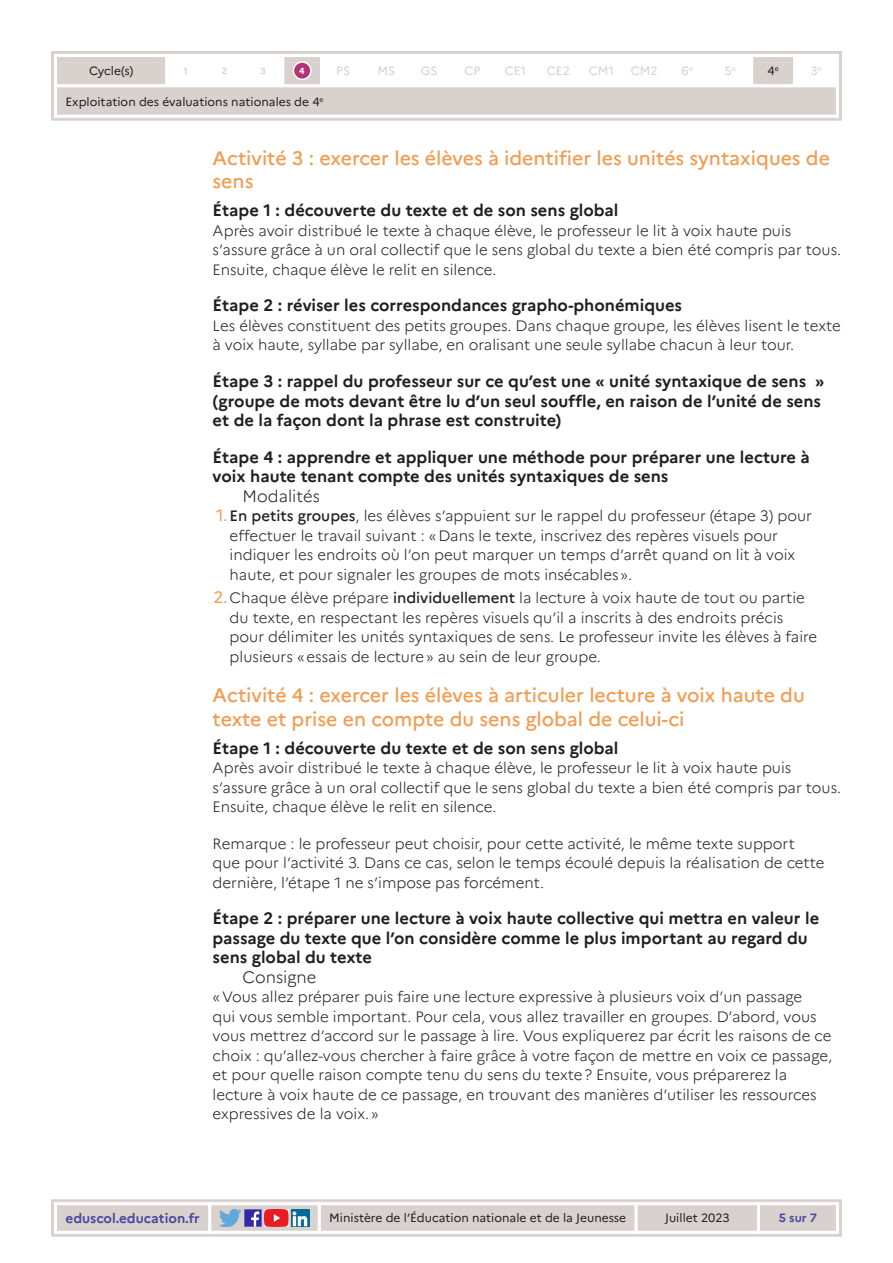
<style>
.page{position:relative;width:893px;height:1263px;background:#fff}
.page>*{position:absolute;margin:0;border:0;box-sizing:border-box;transform-origin:0 0}
._03_titre_2{font:500 19.5px/23.4px "Marianne";color:#f29c52}
._04_titre_3{font:700 16.5px/19.5px "Marianne";color:#231f20}
._04_titre_4{font:300 16.5px "Marianne";color:#231f20}
.Texte_courant{font:300 15px/19.5px "Marianne";color:#231f20}
.t1{font:700 13.5px "Marianne";color:#4a489e}
.t2{font:12px "Marianne";color:#231f20}
.t3{font:12px "Marianne";color:#d8d1ce}
.t4{font:700 12px "Marianne";color:#4a489e}
.t5{font:700 9px "Marianne";color:#d8d1ce}
.t6{font:700 9px "Marianne";color:#fff}
.t7{font:7.05px "Marianne";color:#d8d1ce}
.t8{font:7.05px "Marianne";color:#231f20}
.s1{font-weight:400;font-size:16.5px;color:#f29c52}
.s2{font-weight:500}
</style>
<div class="page">
<div style="left:51px;top:1199px;width:791px;height:38px;border:3px solid #d8d1ce"></div>
<svg style="left:52px;top:1201px;width:788px;height:34px"></svg>
<div style="left:51px;top:51px;width:791px;height:70px;border:3px solid #d8d1ce"></div>
<svg style="left:53px;top:53px;width:787px;height:66px"></svg>
<p class="t2" style="left:89px;top:64px;width:46px">Cycle(s)</p>
<p class="t5" style="left:184px;top:65px;width:6px">1</p>
<p class="t3" style="left:336px;top:64px;width:15px">PS</p>
<p class="t3" style="left:377px;top:64px;width:19px">MS</p>
<p class="t3" style="left:421px;top:64px;width:18px">GS</p>
<p class="t3" style="left:464px;top:64px;width:17px">CP</p>
<p class="t3" style="left:505px;top:64px;width:23px">CE1</p>
<p class="t3" style="left:589px;top:64px;width:27px">CM1</p>
<p class="t3" style="left:725px;top:64px;width:9px">5</p>
<p class="t3" style="left:681px;top:64px;width:13px">6<sup>e</sup></p>
<p class="t3" style="left:810px;top:64px;width:13px">3<sup>e</sup></p>
<p class="t3" style="left:547px;top:64px;width:25px">CE2</p>
<p class="t8" style="left:775px;top:64px;width:6px">e</p>
<p class="t3" style="left:631px;top:64px;width:28px">CM2</p>
<p class="t7" style="left:732px;top:64px;width:6px">e</p>
<p class="t2" style="left:767px;top:64px;width:9px">4</p>
<p class="t5" style="left:222px;top:65px;width:7px">2</p>
<p class="t5" style="left:260px;top:65px;width:7px">3</p>
<p class="t6" style="left:299px;top:65px;width:7px">4</p>
<p class="t2" style="left:66px;top:94px;width:260px">Exploitation des évaluations nationales de 4<sup>e</sup></p>
<p class="_03_titre_2" style="left:213px;top:146px;width:619px">Activité 3 : exercer les élèves à identifier les unités syntaxiques de sens</p>
<p class="_04_titre_3" style="left:213px;top:201px;width:407px">Étape 1 : découverte du texte et de son sens global</p>
<p class="Texte_courant" style="left:213px;top:221px;width:630px">Après avoir distribué le texte à chaque élève, le professeur le lit à voix haute puis s’assure grâce à un oral collectif que le sens global du texte a bien été compris par tous.<br>Ensuite, chaque élève le relit en silence.</p>
<p class="_04_titre_3" style="left:213px;top:296px;width:471px">Étape 2 : réviser les correspondances grapho-phonémiques</p>
<p class="Texte_courant" style="left:213px;top:316px;width:630px">Les élèves constituent des petits groupes. Dans chaque groupe, les élèves lisent le texte à voix haute, syllabe par syllabe, en oralisant une seule syllabe chacun à leur tour.</p>
<p class="_04_titre_3" style="left:213px;top:371px;width:613px">Étape 3 : rappel du professeur sur ce qu’est une « unité syntaxique de sens » (groupe de mots devant être lu d’un seul souffle, en raison de l’unité de sens et de la façon dont la phrase est construite)</p>
<p class="_04_titre_3" style="left:213px;top:447px;width:599px">Étape 4 : apprendre et appliquer une méthode pour préparer une lecture à voix haute tenant compte des unités syntaxiques de sens</p>
<p class="_04_titre_4" style="left:243px;top:486px;width:79px">Modalités</p>
<p class="Texte_courant" style="left:230px;top:506px;width:584px;text-indent:-13px"><span class="s1">1.</span><span class="s2">En petits groupes</span>, les élèves s’appuient sur le rappel du professeur (étape 3) pour effectuer le travail suivant : «Dans le texte, inscrivez des repères visuels pour indiquer les endroits où l’on peut marquer un temps d’arrêt quand on lit à voix haute, et pour signaler les groupes de mots insécables».</p>
<p class="Texte_courant" style="left:230px;top:588px;width:589px;text-indent:-16px"><span class="s1">2.</span>Chaque élève prépare <span class="s2">individuellement</span> la lecture à voix haute de tout ou partie du texte, en respectant les repères visuels qu’il a inscrits à des endroits précis pour délimiter les unités syntaxiques de sens. Le professeur invite les élèves à faire plusieurs «essais de lecture» au sein de leur groupe.</p>
<p class="_03_titre_2" style="left:213px;top:683px;width:594px">Activité 4 : exercer les élèves à articuler lecture à voix haute du texte et prise en compte du sens global de celui-ci</p>
<p class="_04_titre_3" style="left:213px;top:738px;width:407px">Étape 1 : découverte du texte et de son sens global</p>
<p class="Texte_courant" style="left:213px;top:758px;width:630px">Après avoir distribué le texte à chaque élève, le professeur le lit à voix haute puis s’assure grâce à un oral collectif que le sens global du texte a bien été compris par tous.<br>Ensuite, chaque élève le relit en silence.</p>
<p class="Texte_courant" style="left:213px;top:833px;width:614px">Remarque : le professeur peut choisir, pour cette activité, le même texte support que pour l’activité 3. Dans ce cas, selon le temps écoulé depuis la réalisation de cette dernière, l’étape 1 ne s’impose pas forcément.</p>
<p class="_04_titre_3" style="left:213px;top:908px;width:608px">Étape 2 : préparer une lecture à voix haute collective qui mettra en valeur le passage du texte que l’on considère comme le plus important au regard du sens global du texte</p>
<p class="_04_titre_4" style="left:243px;top:967px;width:75px">Consigne</p>
<p class="Texte_courant" style="left:213px;top:987px;width:621px">«Vous allez préparer puis faire une lecture expressive à plusieurs voix d’un passage<br>qui vous semble important. Pour cela, vous allez travailler en groupes. D’abord, vous vous mettrez d’accord sur le passage à lire. Vous expliquerez par écrit les raisons de ce choix : qu’allez-vous chercher à faire grâce à votre façon de mettre en voix ce passage, et pour quelle raison compte tenu du sens du texte? Ensuite, vous préparerez la lecture à voix haute de ce passage, en trouvant des manières d’utiliser les ressources expressives de la voix.»</p>
<p class="t1" style="left:66px;top:1210px;width:136px">eduscol.education.fr</p>
<p class="t2" style="left:329px;top:1211px;width:298px">Ministère de l’Éducation nationale et de la Jeunesse</p>
<p class="t2" style="left:665px;top:1211px;width:66px">Juillet 2023</p>
<p class="t4" style="left:779px;top:1211px;width:40px">5 sur 7</p>
</div>
